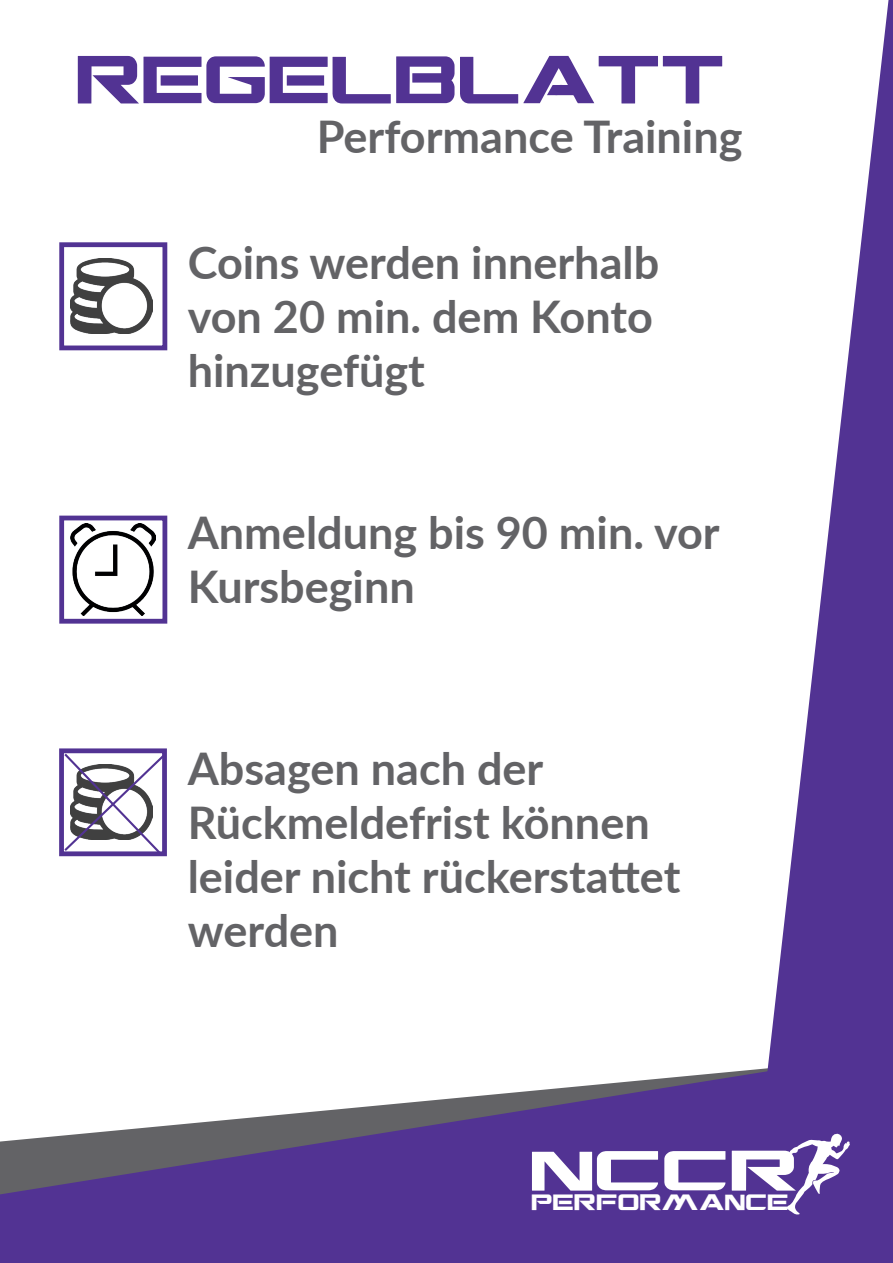
<style>
.page{position:relative;width:893px;height:1263px;background:#fff}
.page>*{position:absolute;margin:0;border:0;box-sizing:border-box;transform-origin:0 0}
.t1{font:67.5px "CGF Locust Resistance";letter-spacing:-.005em;color:#523393}
.t2{font:56.7px "CGF Locust Resistance";color:#fff;scale:1.25 1}
.t3{font:700 45px/54px "Lato";color:#636366}
.t4{font:22.5px "CGF Locust Resistance";letter-spacing:.005em;color:#fff}
</style>
<div class="page">
<svg style="left:769px;top:0;width:124px;height:1051px"></svg>
<svg style="left:0;top:1051px;width:893px;height:212px;fill:#523393"></svg>
<svg style="left:785px;top:1133px;width:65px;height:81px"></svg>
<div style="left:59px;top:242px;width:108px;height:108px;border:5px solid #523393"></div>
<img style="left:71px;top:259px;width:81px;height:75px">
<div style="left:59px;top:748px;width:108px;height:108px;border:5px solid #523393"></div>
<svg style="left:62px;top:751px;width:105px;height:106px"></svg>
<div style="left:59px;top:516px;width:108px;height:108px;border:5px solid #523393"></div>
<img style="left:71px;top:524px;width:84px;height:91px">
<h1 class="t1" style="left:76px;top:53px;width:651px">REGELBLATT</h1>
<p class="t3" style="left:317px;top:108px;width:427px">Performance Training</p>
<p class="t3" style="left:188px;top:233px;width:473px">Coins werden innerhalb von 20 min. dem Konto hinzugefügt</p>
<p class="t3" style="left:188px;top:503px;width:533px">Anmeldung bis 90 min. vor<br>Kursbeginn</p>
<p class="t3" style="left:188px;top:739px;width:494px">Absagen nach der<br>Rückmeldefrist können leider nicht rückerstattet werden</p>
<p class="t2" style="left:530px;top:1148px;width:217px">NCCR</p>
<p class="t4" style="left:531px;top:1193px;width:259px">PERFORMANCE</p>
</div>
